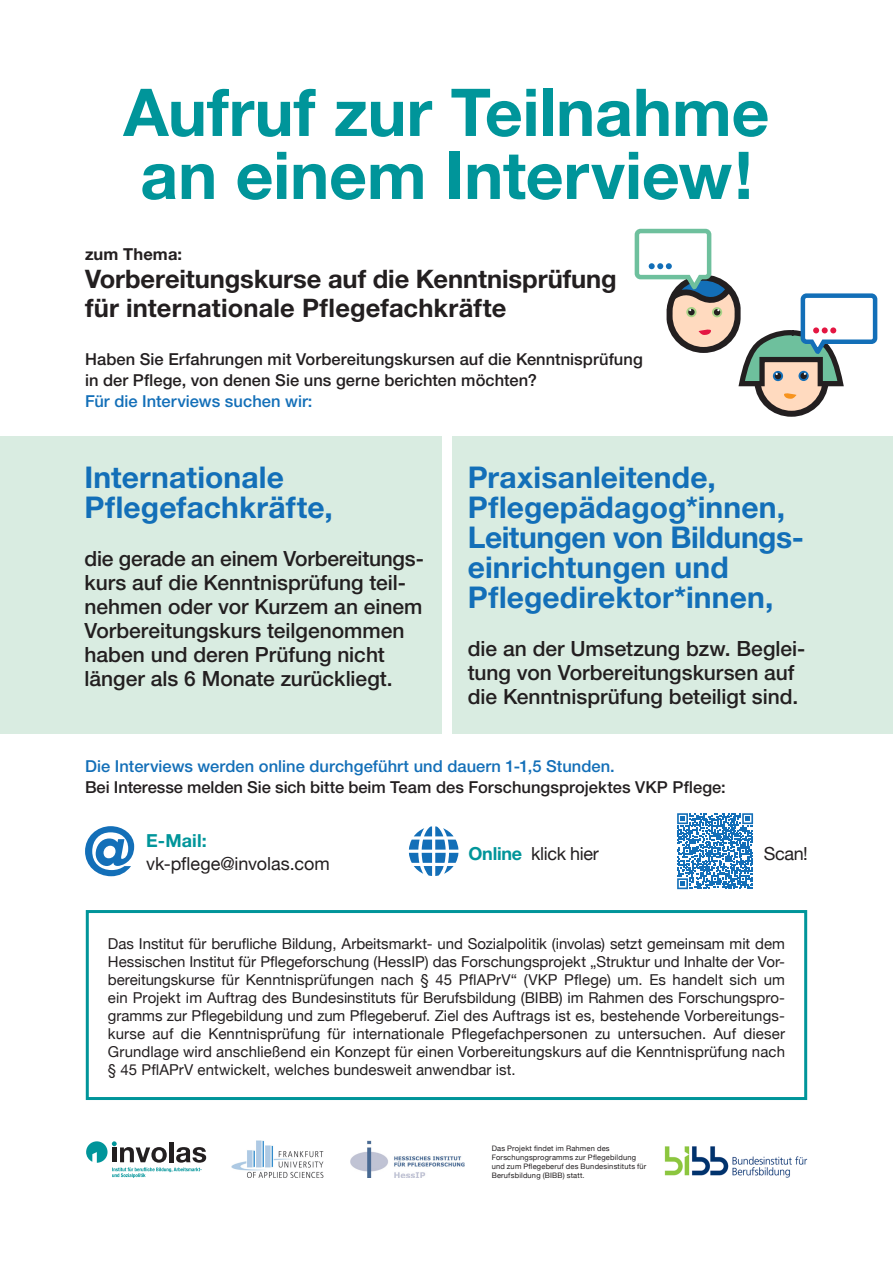
<style>
.page{position:relative;width:893px;height:1263px;background:#fff}
.page>*{position:absolute;margin:0;border:0;box-sizing:border-box;transform-origin:0 0}
.t1{font:700 66px/63px "Helvetica Neue CE";color:#00959a}
.t2{font:700 30px/30px "Helvetica Neue";letter-spacing:.005em;color:#136fb8}
.t3{font:700 30px "Helvetica Neue";letter-spacing:-.015em;color:#136fb8}
.t4{font:700 25.5px/28.5px "Helvetica Neue";color:#231f20}
.t5{font:500 21px/24px "Helvetica Neue";color:#231f20}
.t6{font:18px "Helvetica Neue";letter-spacing:-.015em;color:#231f20}
.t7{font:700 18px "Helvetica Neue";color:#00959a}
.t8{font:500 16.5px/21px "Helvetica Neue";letter-spacing:.005em;color:#231f20}
.t9{font:500 16.5px "Helvetica Neue";letter-spacing:.005em;color:#136fb8}
.t10{font:700 16.5px "Helvetica Neue";letter-spacing:.01em;color:#231f20}
.t11{font:15px/18px "Helvetica Neue";letter-spacing:.005em;color:#231f20;text-align:justify}
.t12{font:7.5px/9px "Helvetica Neue";letter-spacing:.025em;color:#231f20}
.s1{color:#136fb8}
.s2{font-weight:700;color:#00959a}
</style>
<div class="page">
<div style="left:0;top:436px;width:441px;height:297px;background:#d9ece1"></div>
<div style="left:453px;top:436px;width:440px;height:297px;background:#d9ece1"></div>
<div style="left:86px;top:910px;width:721px;height:190px;border:3px solid #00959a"></div>
<svg style="left:409px;top:826px;width:49px;height:50px"></svg>
<svg style="left:85px;top:826px;width:49px;height:50px"></svg>
<svg style="left:677px;top:813px;width:76px;height:76px"></svg>
<img style="left:232px;top:1140px;width:91px;height:38px">
<img style="left:351px;top:1141px;width:114px;height:37px">
<img style="left:664px;top:1146px;width:144px;height:32px">
<svg style="left:86px;top:1141px;width:120px;height:37px"></svg>
<svg style="left:634px;top:228px;width:244px;height:189px"></svg>
<p class="t1" style="left:123px;top:82px;width:648px">Aufruf zur Teilnahme an einem Interview!</p>
<p class="t10" style="left:85px;top:243px;width:99px">zum Thema:</p>
<p class="t4" style="left:85px;top:264px;width:533px">Vorbereitungskurse auf die Kenntnisprüfung für internationale Pflegefachkräfte</p>
<p class="t8" style="left:85px;top:348px;width:559px">Haben Sie Erfahrungen mit Vorbereitungskursen auf die Kenntnisprüfung in der Pflege, von denen Sie uns gerne berichten möchten?<br><span class="s1">Für die Interviews suchen wir:</span></p>
<p class="t2" style="left:85px;top:462px;width:201px">Internationale</p>
<p class="t2" style="left:85px;top:492px;width:250px">Pflegefachkräfte,</p>
<p class="t5" style="left:85px;top:547px;width:341px">die gerade an einem Vorbereitungs-</p>
<p class="t5" style="left:85px;top:571px;width:340px">kurs auf die Kenntnisprüfung teil&shy;nehmen oder vor Kurzem an einem<br>Vorbereitungskurs teilgenommen haben und deren Prüfung nicht länger als 6 Monate zurückliegt.</p>
<p class="t2" style="left:468px;top:462px;width:319px">Praxisanleitende,<br>Pflegepädagog*innen,</p>
<p class="t3" style="left:468px;top:519px;width:338px">Leitungen von Bildungs-</p>
<p class="t2" style="left:468px;top:552px;width:307px">einrichtungen und<br>Pflegedirektor*innen,</p>
<p class="t5" style="left:468px;top:637px;width:339px">die an der Umsetzung bzw. Beglei&shy;tung von Vorbereitungskursen auf die Kenntnisprüfung beteiligt sind.</p>
<p class="t9" style="left:85px;top:756px;width:531px">Die Interviews werden online durchgeführt und dauern 1-1,5 Stunden.</p>
<p class="t8" style="left:85px;top:776px;width:642px">Bei Interesse melden Sie sich bitte beim Team des Forschungsprojektes VKP Pflege:</p>
<p class="t7" style="left:146px;top:829px;width:62px">E-Mail:</p>
<p class="t6" style="left:146px;top:852px;width:185px">vk-pflege@involas.com</p>
<p class="t6" style="left:468px;top:843px;width:132px"><span class="s2">Online</span> klick hier</p>
<p class="t6" style="left:764px;top:843px;width:46px">Scan!</p>
<p class="t11" style="left:108px;top:935px;width:679px">Das Institut für berufliche Bildung, Arbeitsmarkt- und Sozialpolitik (involas) setzt gemeinsam mit dem Hessischen Institut für Pflegeforschung (HessIP) das Forschungsprojekt „Struktur und Inhalte der Vor&shy;bereitungskurse für Kenntnisprüfungen nach § 45 PflAPrV“ (VKP Pflege) um. Es handelt sich um ein Projekt im Auftrag des Bundesinstituts für Berufsbildung (BIBB) im Rahmen des Forschungspro&shy;gramms zur Pflegebildung und zum Pflegeberuf. Ziel des Auftrags ist es, bestehende Vorbereitungs&shy;kurse auf die Kenntnisprüfung für internationale Pflegefachpersonen zu untersuchen. Auf dieser Grundlage wird anschließend ein Konzept für einen Vorbereitungskurs auf die Kenntnisprüfung nach § 45 PflAPrV entwickelt, welches bundesweit anwendbar ist.</p>
<p class="t12" style="left:492px;top:1144px;width:156px">Das Projekt findet im Rahmen des Forschungsprogramms zur Pflegebildung und zum Pflegeberuf des Bundesinstituts für Berufsbildung (BIBB) statt.</p>
</div>
